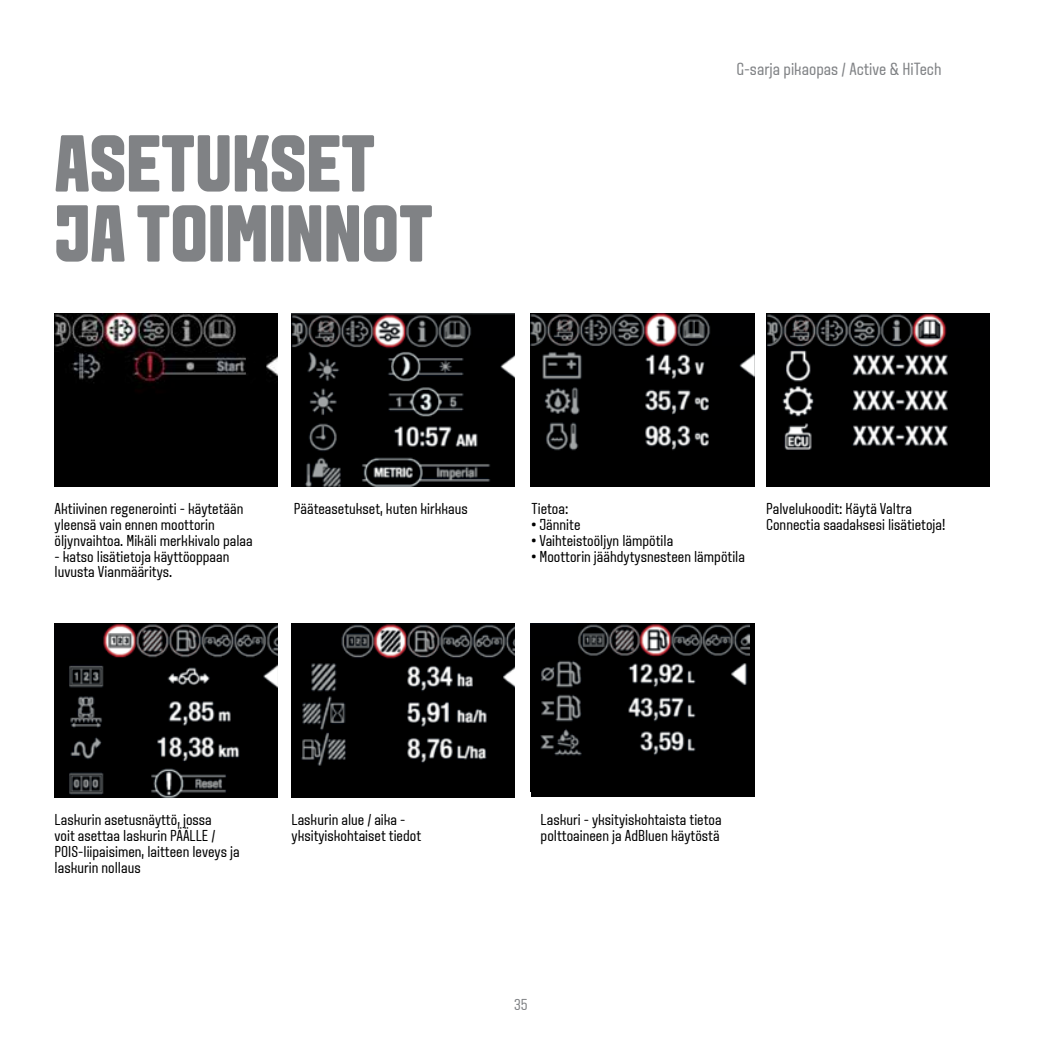
<style>
.page{position:relative;width:1042px;height:1042px;background:#fff}
.page>*{position:absolute;margin:0;border:0;box-sizing:border-box;transform-origin:0 0}
.t1{font:800 80.5px/70px "VALTRA Aveny T";color:#808285}
.t2{font:17.5px "VALTRA Aveny T";color:#808285}
.t3{font:15.75px/15.8px "VALTRA Aveny T";color:#000}
.t4{font:15.75px "VALTRA Aveny T";color:#808285}
</style>
<div class="page">
<img style="left:55px;top:313px;width:223px;height:174px">
<img style="left:291px;top:313px;width:224px;height:174px">
<img style="left:531px;top:313px;width:223px;height:174px">
<img style="left:55px;top:623px;width:223px;height:174px">
<img style="left:291px;top:623px;width:224px;height:174px">
<div style="left:531px;top:623px;width:223px;height:174px;background:#000"></div>
<img style="left:531px;top:623px;width:219px;height:133px">
<img style="left:766px;top:313px;width:223px;height:174px">
<h1 class="t1" style="left:55px;top:128px;width:380px">ASETUKSET<br>JA TOIMINNOT</h1>
<p class="t2" style="left:736px;top:58px;width:207px">G-sarja pikaopas / Active &amp; HiTech</p>
<p class="t3" style="left:55px;top:501px;width:200px">Aktiivinen regenerointi - käytetään yleensä vain ennen moottorin öljynvaihtoa. Mikäli merkkivalo palaa</p>
<p class="t3" style="left:55px;top:548px;width:176px">- katso lisätietoja käyttöoppaan luvusta Vianmääritys.</p>
<p class="t3" style="left:294px;top:501px;width:175px">Pääteasetukset, kuten kirkkaus</p>
<p class="t3" style="left:766px;top:501px;width:181px">Palvelukoodit: Käytä Valtra<br>Connectia saadaksesi lisätietoja!</p>
<p class="t3" style="left:531px;top:501px;width:38px">Tietoa:</p>
<p class="t3" style="left:531px;top:516px;width:51px">• Jännite</p>
<p class="t3" style="left:531px;top:532px;width:143px">• Vaihteistoöljyn lämpötila</p>
<p class="t3" style="left:531px;top:548px;width:215px">• Moottorin jäähdytysnesteen lämpötila</p>
<p class="t3" style="left:55px;top:812px;width:187px">Laskurin asetusnäyttö, jossa<br>voit asettaa laskurin PÄÄLLE /<br>POIS-liipaisimen, laitteen leveys ja laskurin nollaus</p>
<p class="t3" style="left:291px;top:812px;width:131px">Laskurin alue / aika - yksityiskohtaiset tiedot</p>
<p class="t3" style="left:540px;top:812px;width:183px">Laskuri - yksityiskohtaista tietoa polttoaineen ja AdBluen käytöstä</p>
<p class="t4" style="left:514px;top:994px;width:15px">35</p>
</div>
